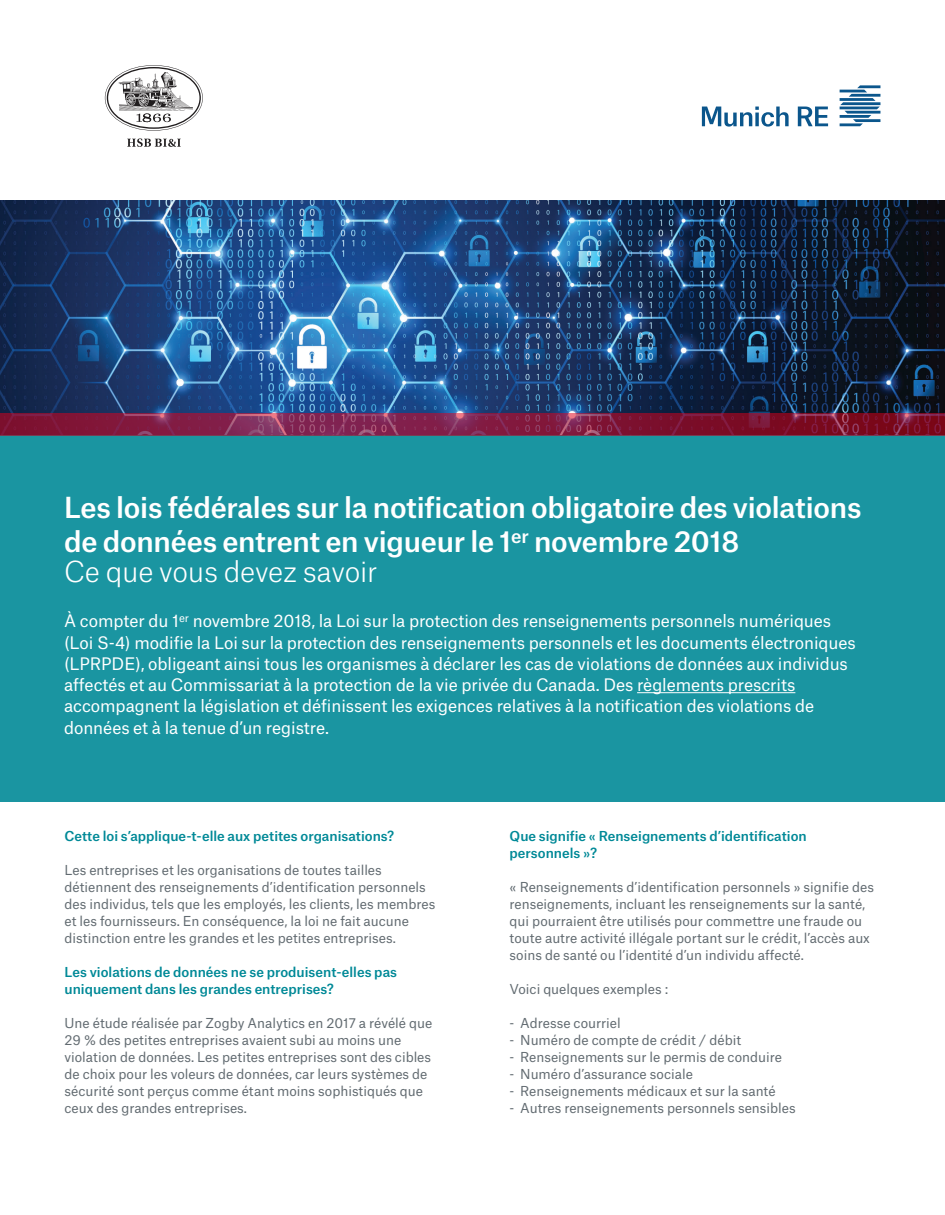
<style>
.page{position:relative;width:945px;height:1215px;background:#fff}
.page>*{position:absolute;margin:0;border:0;box-sizing:border-box;transform-origin:0 0}
.t1{font:500 27.75px/34px "Munich Re";letter-spacing:-.01em;color:#fff}
.t2{font:300 27.75px "Munich Re";letter-spacing:-.01em;color:#fff}
.t3{font:16.5px/21.3px "Munich Re";letter-spacing:-.005em;color:#fff}
.t4{font:13.2px/17px "Munich Re";color:#626b71}
.t5{font:500 13.2px/17px "Munich Re";color:#008997}
</style>
<div class="page">
<svg style="left:702px;top:85px;width:178px;height:42px"></svg>
<svg style="left:127px;top:138px;width:54px;height:9px"></svg>
<svg style="left:105px;top:65px;width:98px;height:66px"></svg>
<img style="left:0;top:201px;width:945px;height:212px">
<div style="left:0;top:435px;width:945px;height:367px;background:#1a95a1"></div>
<hr style="left:637px;top:692px;width:158px;height:1px;background:#fff">
<svg style="left:0;top:413px;width:945px;height:22px;background:#821e40"></svg>
<h1 class="t1" style="left:64px;top:487px;width:799px">Les lois fédérales sur la notification obligatoire des violations de données entrent en vigueur le 1<sup>er</sup> novembre 2018</h1>
<h1 class="t2" style="left:64px;top:549px;width:315px">Ce que vous devez savoir</h1>
<p class="t3" style="left:64px;top:609px;width:793px">À compter du 1<sup>er</sup> novembre 2018, la Loi sur la protection des renseignements personnels numériques (Loi S-4) modifie la Loi sur la protection des renseignements personnels et les documents électroniques (LPRPDE), obligeant ainsi tous les organismes à déclarer les cas de violations de données aux individus affectés et au Commissariat à la protection de la vie privée du Canada. Des règlements prescrits accompagnent la législation et définissent les exigences relatives à la notification des violations de données et à la tenue d’un registre.</p>
<p class="t5" style="left:65px;top:826px;width:331px">Cette loi s’applique-t-elle aux petites organisations?</p>
<p class="t4" style="left:65px;top:860px;width:372px">Les entreprises et les organisations de toutes tailles détiennent des renseignements d’identification personnels des individus, tels que les employés, les clients, les membres et les fournisseurs. En conséquence, la loi ne fait aucune distinction entre les grandes et les petites entreprises.</p>
<p class="t5" style="left:65px;top:962px;width:334px">Les violations de données ne se produisent-elles pas uniquement dans les grandes entreprises?</p>
<p class="t4" style="left:65px;top:1013px;width:369px">Une étude réalisée par Zogby Analytics en 2017 a révélé que 29 % des petites entreprises avaient subi au moins une violation de données. Les petites entreprises sont des cibles de choix pour les voleurs de données, car leurs systèmes de sécurité sont perçus comme étant moins sophistiqués que ceux des grandes entreprises.</p>
<p class="t5" style="left:510px;top:826px;width:299px">Que signifie « Renseignements d’identification personnels »?</p>
<p class="t4" style="left:510px;top:877px;width:366px">« Renseignements d’identification personnels » signifie des renseignements, incluant les renseignements sur la santé, qui pourraient être utilisés pour commettre une fraude ou toute autre activité illégale portant sur le crédit, l’accès aux soins de santé ou l’identité d’un individu affecté.</p>
<p class="t4" style="left:510px;top:979px;width:160px">Voici quelques exemples :</p>
<p class="t4" style="left:510px;top:1013px;width:113px">- Adresse courriel</p>
<p class="t4" style="left:510px;top:1030px;width:233px">- Numéro de compte de crédit / débit</p>
<p class="t4" style="left:510px;top:1047px;width:274px">- Renseignements sur le permis de conduire</p>
<p class="t4" style="left:510px;top:1064px;width:185px">- Numéro d’assurance sociale</p>
<p class="t4" style="left:510px;top:1081px;width:268px">- Renseignements médicaux et sur la santé</p>
<p class="t4" style="left:510px;top:1098px;width:287px">- Autres renseignements personnels sensibles</p>
</div>
